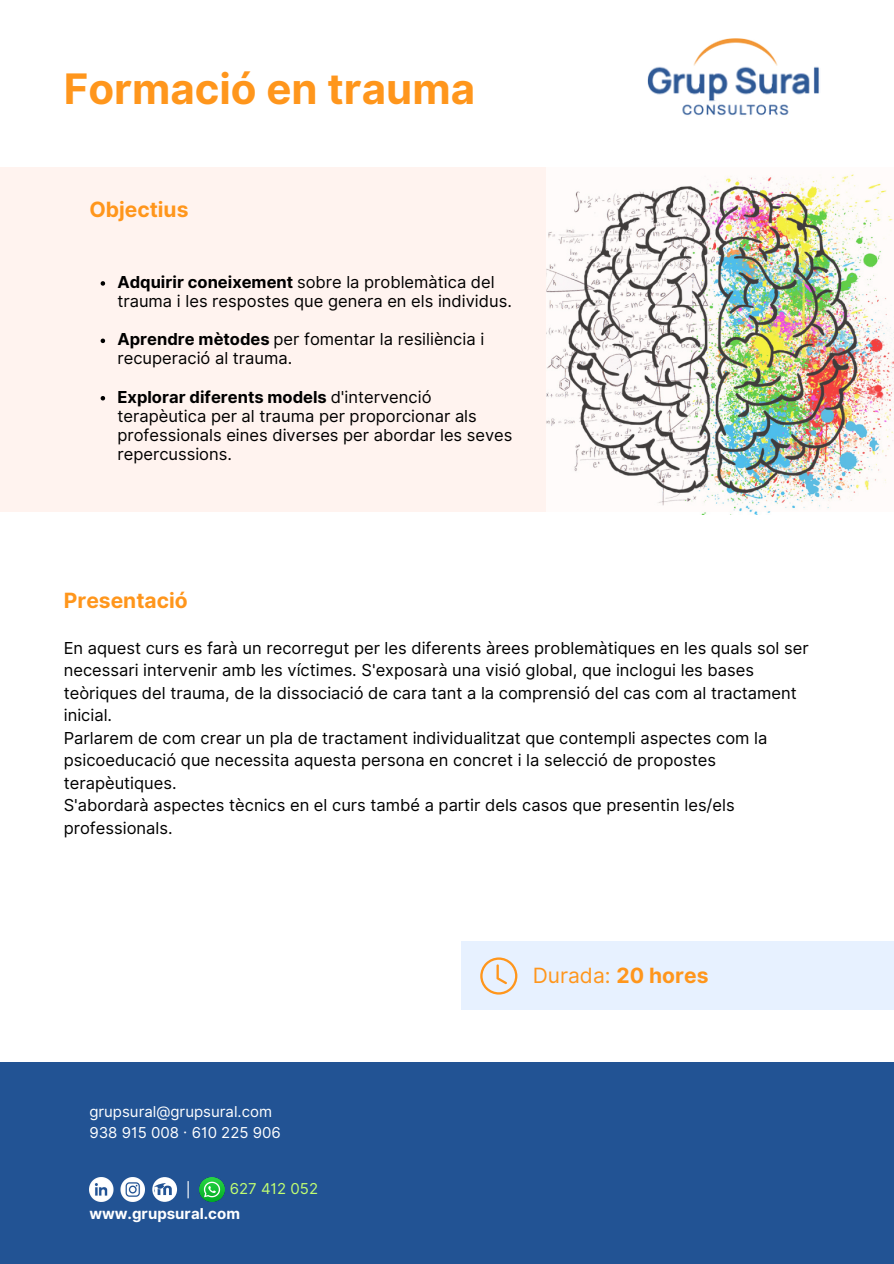
<style>
.page{position:relative;width:894px;height:1264px;background:#fff}
.page>*{position:absolute;margin:0;border:0;box-sizing:border-box;transform-origin:0 0}
.t1{font:700 42px "Inter";color:#ff961c}
.t2{font:700 21px "Inter";color:#ff961c}
.t3{font:21px "Inter";color:#ff961c}
.t4{font:16.5px/22.5px "Inter";color:#000}
.t5{font:15px "Inter";color:#fff}
.t6{font:700 15px "Inter";color:#fff}
.t7{font:15px "Inter";color:#c1ff72}
.s1{font-weight:700}
</style>
<div class="page">
<div style="left:0;top:167px;width:893px;height:344px;background:#fff3ef"></div>
<div style="left:0;top:1062px;width:893px;height:201px;background:#225394"></div>
<div style="left:461px;top:941px;width:432px;height:69px;background:#e7f1ff"></div>
<img style="left:647px;top:38px;width:172px;height:77px">
<svg style="left:480px;top:957px;width:37px;height:37px"></svg>
<img style="left:89px;top:1177px;width:25px;height:24px">
<img style="left:120px;top:1177px;width:25px;height:24px">
<svg style="left:152px;top:1177px;width:25px;height:24px"></svg>
<img style="left:200px;top:1177px;width:25px;height:24px">
<svg style="left:187px;top:1181px;width:2px;height:17px"></svg>
<svg style="left:101px;top:281px;width:4px;height:5px"></svg>
<svg style="left:101px;top:338px;width:4px;height:5px"></svg>
<svg style="left:101px;top:396px;width:4px;height:4px"></svg>
<img style="left:546px;top:167px;width:347px;height:347px">
<p class="t1" style="left:64px;top:64px;width:412px">Formació en trauma</p>
<p class="t2" style="left:89px;top:197px;width:101px">Objectius</p>
<h3 class="t4" style="left:117px;top:272px;width:396px;line-height:19.2px"><span class="s1">Adquirir coneixement</span> sobre la problemàtica del trauma i les respostes que genera en els individus.</h3>
<p class="t4" style="left:117px;top:330px;width:368px;line-height:19.2px"><span class="s1">Aprendre mètodes</span> per fomentar la resiliència i recuperació al trauma.</p>
<p class="t4" style="left:117px;top:387px;width:396px;line-height:19.2px"><span class="s1">Explorar diferents models</span> d'intervenció terapèutica per al trauma per proporcionar als professionals eines diverses per abordar les seves repercussions.</p>
<p class="t2" style="left:64px;top:587px;width:125px">Presentació</p>
<h2 class="t4" style="left:64px;top:636px;width:746px">En aquest curs es farà un recorregut per les diferents àrees problemàtiques en les quals sol ser necessari intervenir amb les víctimes. S'exposarà una visió global, que inclogui les bases teòriques del trauma, de la dissociació de cara tant a la comprensió del cas com al tractament inicial.</h2>
<p class="t4" style="left:64px;top:726px;width:705px">Parlarem de com crear un pla de tractament individualitzat que contempli aspectes com la psicoeducació que necessita aquesta persona en concret i la selecció de propostes terapèutiques.</p>
<p class="t4" style="left:64px;top:794px;width:672px">S'abordarà aspectes tècnics en el curs també a partir dels casos que presentin les/els professionals.</p>
<p class="t5" style="left:89px;top:1102px;width:184px">grupsural@grupsural.com</p>
<h2 class="t5" style="left:89px;top:1123px;width:193px">938 915 008 · 610 225 906</h2>
<p class="t7" style="left:230px;top:1179px;width:90px">627 412 052</p>
<p class="t6" style="left:89px;top:1204px;width:152px">www.grupsural.com</p>
<h4 class="t3" style="left:532px;top:962px;width:177px">Durada: <span class="s1">20 hores</span></h4>
</div>
